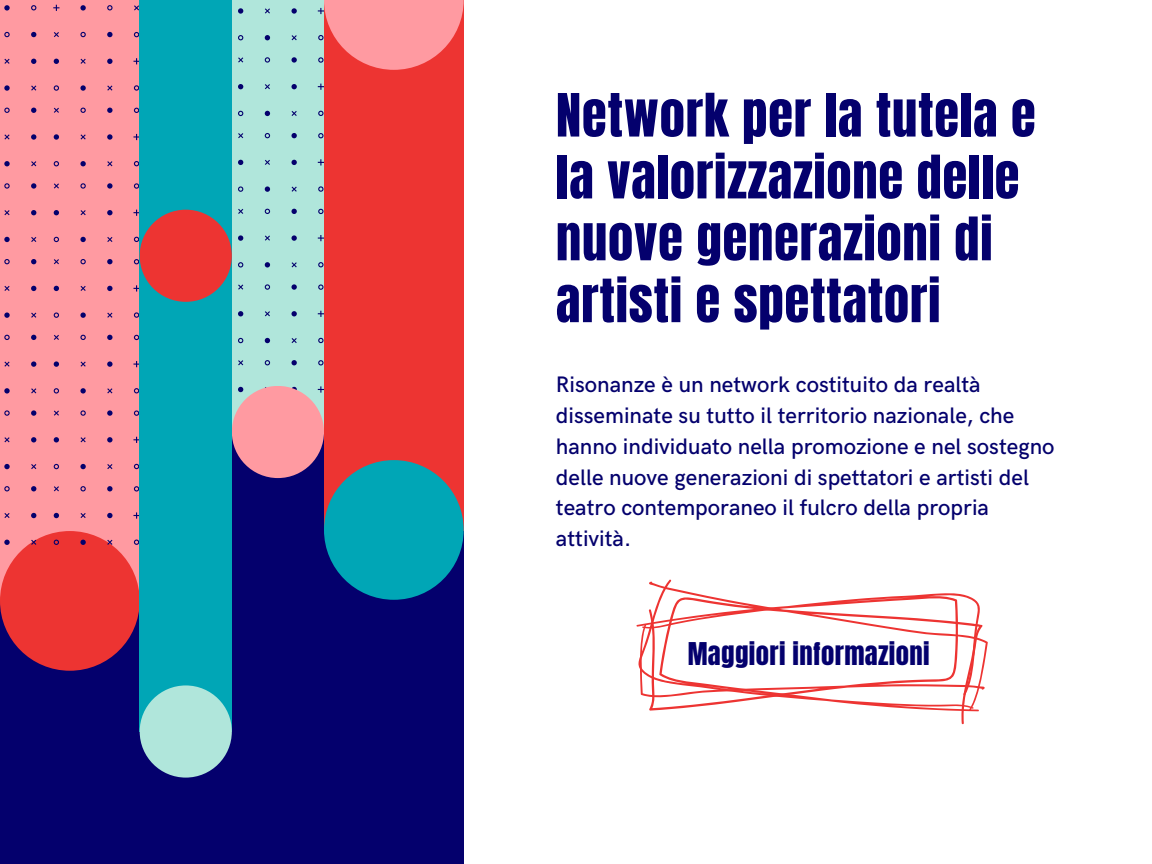
<style>
.page{position:relative;width:1152px;height:864px;background:#fff}
.page>*{position:absolute;margin:0;border:0;box-sizing:border-box;transform-origin:0 0}
.t1{font:50.7px/61.8px "Anton";letter-spacing:.015em;color:#04006d}
.t2{font:26.7px "Anton";letter-spacing:.015em;color:#04006d}
.t3{font:500 22.5px/31px "HK Grotesk";color:#04006d}
</style>
<div class="page">
<div style="left:0;top:113px;width:464px;height:751px;background:#04006d"></div>
<div style="left:0;top:0;width:140px;height:601px;background:#ff9aa1"></div>
<div style="left:0;top:531px;width:140px;height:140px;background:#ed3432;border-radius:50%"></div>
<svg style="left:4px;top:5px;width:136px;height:539px"></svg>
<div style="left:232px;top:0;width:92px;height:402px;background:#b0e6db"></div>
<div style="left:232px;top:386px;width:92px;height:92px;background:#ff9aa1;border-radius:50%"></div>
<div style="left:140px;top:0;width:92px;height:732px;background:#00a6b6"></div>
<div style="left:140px;top:685px;width:92px;height:93px;background:#b0e6db;border-radius:50%"></div>
<div style="left:140px;top:210px;width:92px;height:92px;background:#ed3432;border-radius:50%"></div>
<div style="left:324px;top:0;width:140px;height:531px;background:#ed3432"></div>
<div style="left:324px;top:460px;width:140px;height:140px;background:#00a6b6;border-radius:50%"></div>
<svg style="left:324px;top:0;width:140px;height:70px;fill:#ff9aa1"></svg>
<svg style="left:636px;top:579px;width:352px;height:146px"></svg>
<h1 class="t1" style="left:556px;top:85px;width:481px">Network per la tutela e la valorizzazione delle nuove generazioni di artisti e spettatori</h1>
<p class="t3" style="left:556px;top:369px;width:500px">Risonanze è un network costituito da realtà disseminate su tutto il territorio nazionale, che hanno individuato nella promozione e nel sostegno delle nuove generazioni di spettatori e artisti del teatro contemporaneo il fulcro della propria attività.</p>
<p class="t2" style="left:688px;top:635px;width:244px">Maggiori informazioni</p>
</div>
